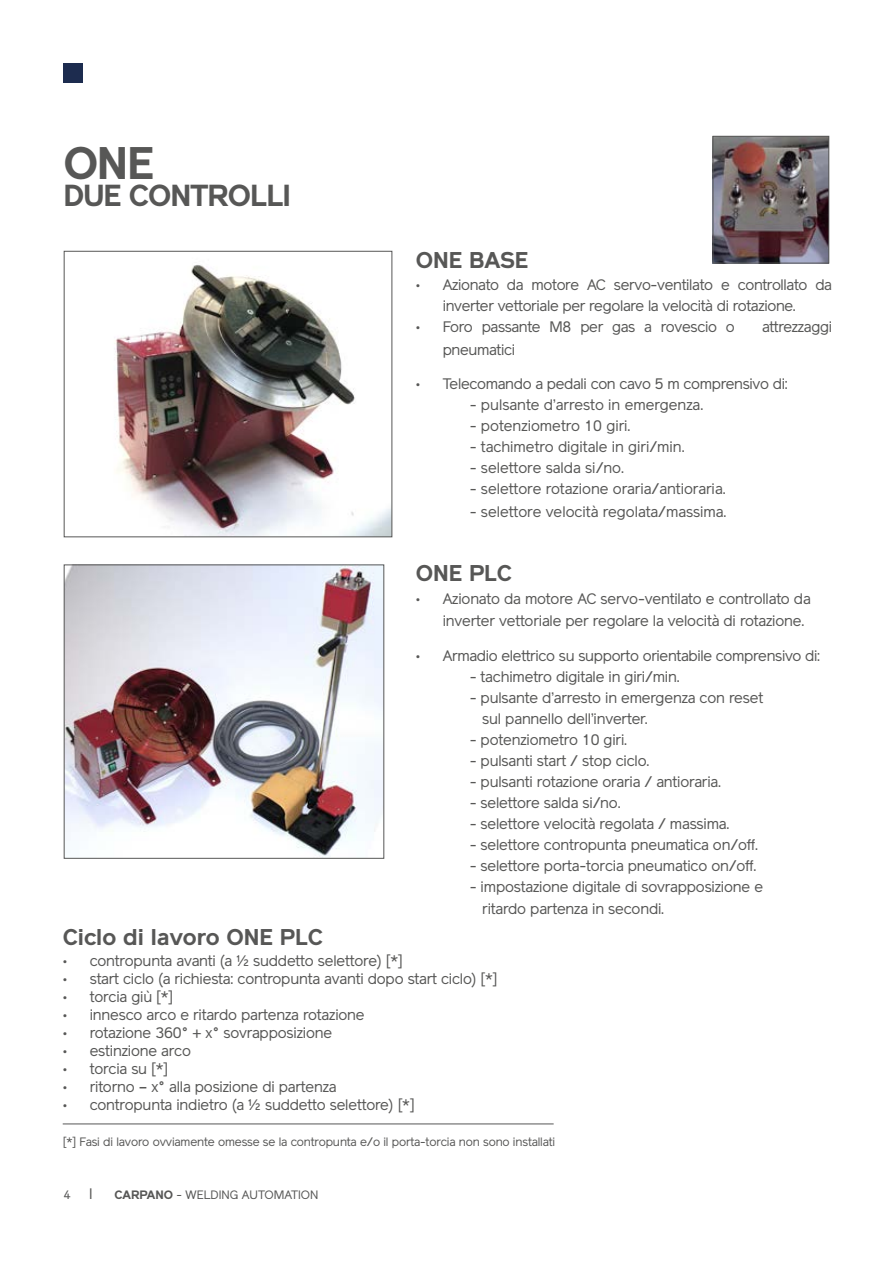
<style>
.page{position:relative;width:893px;height:1263px;background:#fff}
.page>*{position:absolute;margin:0;border:0;box-sizing:border-box;transform-origin:0 0}
.t1{font:700 45px "Reader";color:#575756}
.t2{font:700 30px "Reader";letter-spacing:-.03em;color:#575756}
.t3{font:700 22.5px "Reader";color:#575756}
.t4{font:15px/21px "Reader";letter-spacing:-.01em;color:#575756}
.t5{font:12px "Reader";letter-spacing:-.01em;color:#575756}
.s1{font-size:15px}
.s2{font-weight:700}
</style>
<div class="page">
<div style="left:64px;top:64px;width:19px;height:19px;background:#1d2c4f"></div>
<img style="left:715px;top:138px;width:112px;height:123px">
<div style="left:713px;top:136px;width:116px;height:127px;border:1px solid #575756"></div>
<img style="left:114px;top:265px;width:276px;height:270px">
<div style="left:64px;top:251px;width:328px;height:286px;border:1px solid #575756"></div>
<img style="left:66px;top:566px;width:316px;height:291px">
<div style="left:64px;top:564px;width:320px;height:295px;border:1px solid #575756"></div>
<hr style="left:63px;top:1123px;width:491px;height:1px;background:#575756">
<h1 class="t1" style="left:63px;top:137px;width:92px">ONE</h1>
<h2 class="t2" style="left:63px;top:178px;width:229px">DUE CONTROLLI</h2>
<h3 class="t3" style="left:416px;top:247px;width:114px">ONE BASE</h3>
<p class="t4" style="left:443px;top:274px;width:391px;text-indent:-27px">• Azionato da motore AC servo-ventilato e controllato da inverter vettoriale per regolare la velocità di rotazione.</p>
<p class="t4" style="left:416px;top:316px;width:321px">• Foro passante M8 per gas a rovescio o</p>
<p class="t4" style="left:762px;top:316px;width:71px">attrezzaggi</p>
<p class="t4" style="left:443px;top:339px;width:74px">pneumatici</p>
<p class="t4" style="left:416px;top:373px;width:374px">• Telecomando a pedali con cavo 5 m comprensivo di:</p>
<p class="t4" style="left:470px;top:394px;width:235px">- pulsante d’arresto in emergenza.</p>
<p class="t4" style="left:470px;top:415px;width:162px">- potenziometro 10 giri.</p>
<p class="t4" style="left:470px;top:436px;width:216px">- tachimetro digitale in giri/min.</p>
<p class="t4" style="left:470px;top:457px;width:156px">- selettore salda si/no.</p>
<p class="t4" style="left:470px;top:478px;width:257px">- selettore rotazione oraria/antioraria.</p>
<p class="t4" style="left:470px;top:501px;width:258px">- selettore velocità regolata/massima.</p>
<h3 class="t3" style="left:416px;top:560px;width:98px">ONE PLC</h3>
<p class="t4" style="left:443px;top:587px;width:370px;line-height:22.5px;text-indent:-27px">• Azionato da motore AC servo-ventilato e controllato da inverter vettoriale per regolare la velocità di rotazione.</p>
<p class="t4" style="left:416px;top:645px;width:406px">• Armadio elettrico su supporto orientabile comprensivo di:</p>
<p class="t4" style="left:470px;top:666px;width:212px">- tachimetro digitale in giri/min.</p>
<p class="t4" style="left:482px;top:687px;width:282px;text-indent:-13px">- pulsante d’arresto in emergenza con reset sul pannello dell’inverter.</p>
<p class="t4" style="left:470px;top:729px;width:159px">- potenziometro 10 giri.</p>
<p class="t4" style="left:470px;top:750px;width:181px">- pulsanti start / stop ciclo.</p>
<p class="t4" style="left:470px;top:771px;width:253px">- pulsanti rotazione oraria / antioraria.</p>
<p class="t4" style="left:470px;top:792px;width:152px">- selettore salda si/no.</p>
<p class="t4" style="left:470px;top:813px;width:261px">- selettore velocità regolata / massima.</p>
<p class="t4" style="left:470px;top:834px;width:290px">- selettore contropunta pneumatica on/off.</p>
<p class="t4" style="left:470px;top:855px;width:288px">- selettore porta-torcia pneumatico on/off.</p>
<p class="t4" style="left:482px;top:875px;width:282px;line-height:22.5px;text-indent:-13px">- impostazione digitale di sovrapposizione e ritardo partenza in secondi.</p>
<h3 class="t3" style="left:63px;top:924px;width:262px">Ciclo di lavoro ONE PLC</h3>
<p class="t4" style="left:63px;top:950px;width:342px">• contropunta avanti (a ½ suddetto selettore) [*]</p>
<p class="t4" style="left:63px;top:968px;width:436px">• start ciclo (a richiesta: contropunta avanti dopo start ciclo) [*]</p>
<p class="t4" style="left:63px;top:986px;width:112px">• torcia giù [*]</p>
<p class="t4" style="left:63px;top:1004px;width:303px">• innesco arco e ritardo partenza rotazione</p>
<p class="t4" style="left:63px;top:1022px;width:271px">• rotazione 360° + x° sovrapposizione</p>
<p class="t4" style="left:63px;top:1040px;width:130px">• estinzione arco</p>
<p class="t4" style="left:63px;top:1058px;width:107px">• torcia su [*]</p>
<p class="t4" style="left:63px;top:1076px;width:275px">• ritorno – x° alla posizione di partenza</p>
<p class="t4" style="left:63px;top:1094px;width:354px">• contropunta indietro (a ½ suddetto selettore) [*]</p>
<p class="t5" style="left:63px;top:1135px;width:494px">[*] Fasi di lavoro ovviamente omesse se la contropunta e/o il porta-torcia non sono installati</p>
<p class="t5" style="left:64px;top:1188px;width:30px">4 <span class="s1">I</span></p>
<p class="t5" style="left:114px;top:1188px;width:205px"><span class="s2">CARPANO</span> - WELDING AUTOMATION</p>
</div>
